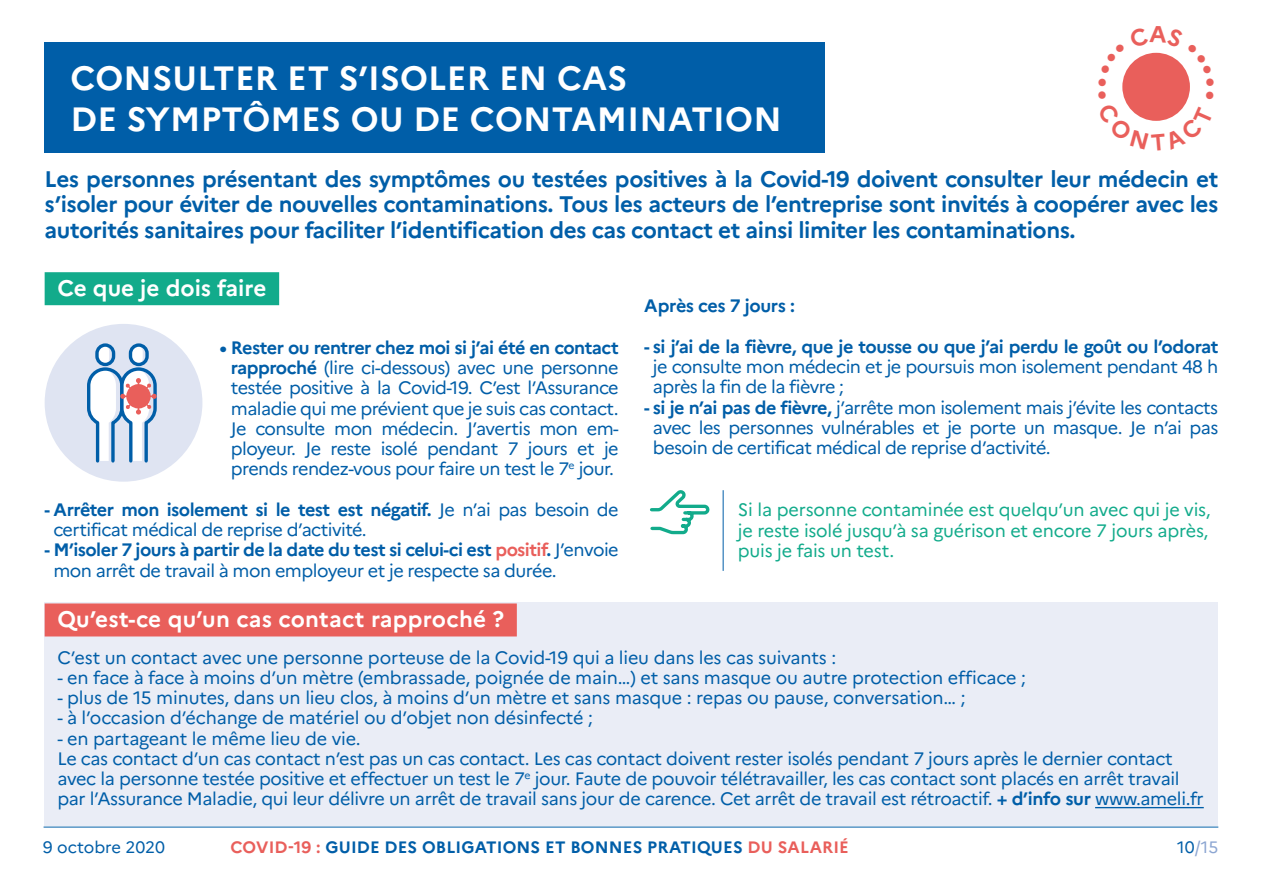
<style>
.page{position:relative;width:1263px;height:893px;background:#fff}
.page>*{position:absolute;margin:0;border:0;box-sizing:border-box;transform-origin:0 0}
.t1{font:700 33.6px/40.3px "Marianne";letter-spacing:.01em;color:#fff}
.t2{font:700 22.5px/25.5px "Marianne";letter-spacing:-.02em;color:#005ea8;text-align:justify}
.t3{font:700 22.5px "Marianne";letter-spacing:.005em;color:#fff}
.t4{font:18px/20.2px "Marianne";letter-spacing:-.02em;color:#005ea8}
.t5{font:18px/20.2px "Marianne";letter-spacing:-.01em;color:#12ab8b}
.t6{font:700 18px "Marianne";letter-spacing:-.03em;color:#005ea8}
.t7{font:700 16.5px "Marianne";letter-spacing:.01em;color:#005ea8}
.t8{font:16.5px "Marianne";color:#005ea8}
.t9{font:16.5px "Marianne";color:#8ca6d2}
.s1{font-weight:700}
.s2{font-weight:700;color:#e95f5b}
.s3{color:#e95f5b}
.s4{color:#005ea8}
</style>
<div class="page">
<hr style="left:44px;top:827px;width:1174px;height:1px;background:#005ea8">
<div style="left:45px;top:43px;width:780px;height:110px;background:#005ea8"></div>
<div style="left:45px;top:272px;width:234px;height:33px;background:#12ab8b"></div>
<hr style="left:723px;top:490px;width:1px;height:81px;background:#005ea8">
<svg style="left:650px;top:490px;width:60px;height:45px"></svg>
<div style="left:45px;top:324px;width:157px;height:158px;background:#dfe4f2;border-radius:50%"></div>
<div style="left:97px;top:345px;width:12px;height:19px;background:#fff;border-radius:6px"></div>
<div style="left:95px;top:343px;width:20px;height:23px;border:3px solid #005ea8;border-radius:8px"></div>
<div style="left:130px;top:345px;width:13px;height:19px;background:#fff;border-radius:6px"></div>
<div style="left:129px;top:343px;width:20px;height:23px;border:3px solid #005ea8;border-radius:8px"></div>
<svg style="left:87px;top:366px;width:70px;height:97px"></svg>
<div style="left:45px;top:603px;width:1173px;height:223px;background:#eaedf6"></div>
<hr style="left:1095px;top:807px;width:109px;height:1px;background:#005ea8">
<div style="left:45px;top:603px;width:472px;height:33px;background:#e95f5b"></div>
<svg style="left:1122px;top:52px;width:68px;height:69px"></svg>
<h1 class="t1" style="left:70px;top:58px;width:713px">CONSULTER ET S’ISOLER EN CAS<br>DE SYMPTÔMES OU DE CONTAMINATION</h1>
<p class="t2" style="left:45px;top:166px;width:1175px">Les personnes présentant des symptômes ou testées positives à la Covid-19 doivent consulter leur médecin et s’isoler pour éviter de nouvelles contaminations. Tous les acteurs de l’entreprise sont invités à coopérer avec les autorités sanitaires pour faciliter l’identification des cas contact et ainsi limiter les contaminations.</p>
<p class="t3" style="left:57px;top:274px;width:210px">Ce que je dois faire</p>
<p class="t4" style="left:231px;top:337px;width:389px;text-align:justify;text-indent:-11px"><span class="s1">• Rester ou rentrer chez moi si j’ai été en contact rapproché</span> (lire ci-dessous) avec une personne testée positive à la Covid-19. C’est l’Assurance maladie qui me prévient que je suis cas contact.<br>Je consulte mon médecin. J’avertis mon em&shy;ployeur. Je reste isolé pendant 7 jours et je prends rendez-vous pour faire un test le 7<sup>e</sup> jour.</p>
<p class="t4" style="left:53px;top:499px;width:567px;text-indent:-9px"><span class="s1">- Arrêter mon isolement si le test est négatif.</span> Je n’ai pas besoin de certificat médical de reprise d’activité.</p>
<p class="t4" style="left:53px;top:540px;width:567px;text-indent:-9px"><span class="s1">- M’isoler 7 jours à partir de la date du test si celui-ci est</span> <span class="s2">positif</span><span class="s1">.</span> J’envoie mon arrêt de travail à mon employeur et je respecte sa durée.</p>
<p class="t6" style="left:644px;top:295px;width:152px">Après ces 7 jours :</p>
<p class="t6" style="left:644px;top:336px;width:576px">- si j’ai de la fièvre, que je tousse ou que j’ai perdu le goût ou l’odorat</p>
<p class="t4" style="left:653px;top:357px;width:567px">je consulte mon médecin et je poursuis mon isolement pendant 48 h après la fin de la fièvre ;</p>
<p class="t4" style="left:653px;top:397px;width:567px;text-align:justify;text-indent:-9px"><span class="s1">- si je n’ai pas de fièvre,</span> j’arrête mon isolement mais j’évite les contacts avec les personnes vulnérables et je porte un masque. Je n’ai pas besoin de certificat médical de reprise d’activité.</p>
<p class="t5" style="left:738px;top:500px;width:474px">Si la personne contaminée est quelqu’un avec qui je vis, je reste isolé jusqu’à sa guérison et encore 7 jours après, puis je fais un test.</p>
<p class="t3" style="left:57px;top:605px;width:448px">Qu’est-ce qu’un cas contact rapproché ?</p>
<p class="t4" style="left:57px;top:647px;width:780px">C’est un contact avec une personne porteuse de la Covid-19 qui a lieu dans les cas suivants :</p>
<p class="t4" style="left:57px;top:667px;width:970px">- en face à face à moins d’un mètre (embrassade, poignée de main…) et sans masque ou autre protection efficace ;</p>
<p class="t4" style="left:57px;top:687px;width:910px">- plus de 15 minutes, dans un lieu clos, à moins d’un mètre et sans masque : repas ou pause, conversation… ;</p>
<p class="t4" style="left:57px;top:708px;width:537px">- à l’occasion d’échange de matériel ou d’objet non désinfecté ;</p>
<p class="t4" style="left:57px;top:728px;width:1148px">- en partageant le même lieu de vie.<br>Le cas contact d’un cas contact n’est pas un cas contact. Les cas contact doivent rester isolés pendant 7 jours après le dernier contact avec la personne testée positive et effectuer un test le 7<sup>e</sup> jour. Faute de pouvoir télétravailler, les cas contact sont placés en arrêt travail par l’Assurance Maladie, qui leur délivre un arrêt de travail sans jour de carence. Cet arrêt de travail est rétroactif. <span class="s1">+ d’info sur</span> www.ameli.fr</p>
<p class="t8" style="left:43px;top:837px;width:124px">9 octobre 2020</p>
<p class="t7" style="left:230px;top:837px;width:620px"><span class="s3">COVID-19 :</span> GUIDE DES OBLIGATIONS ET BONNES PRATIQUES <span class="s3">DU SALARIÉ</span></p>
<p class="t9" style="left:1177px;top:837px;width:43px"><span class="s4">10</span>/15</p>
</div>
